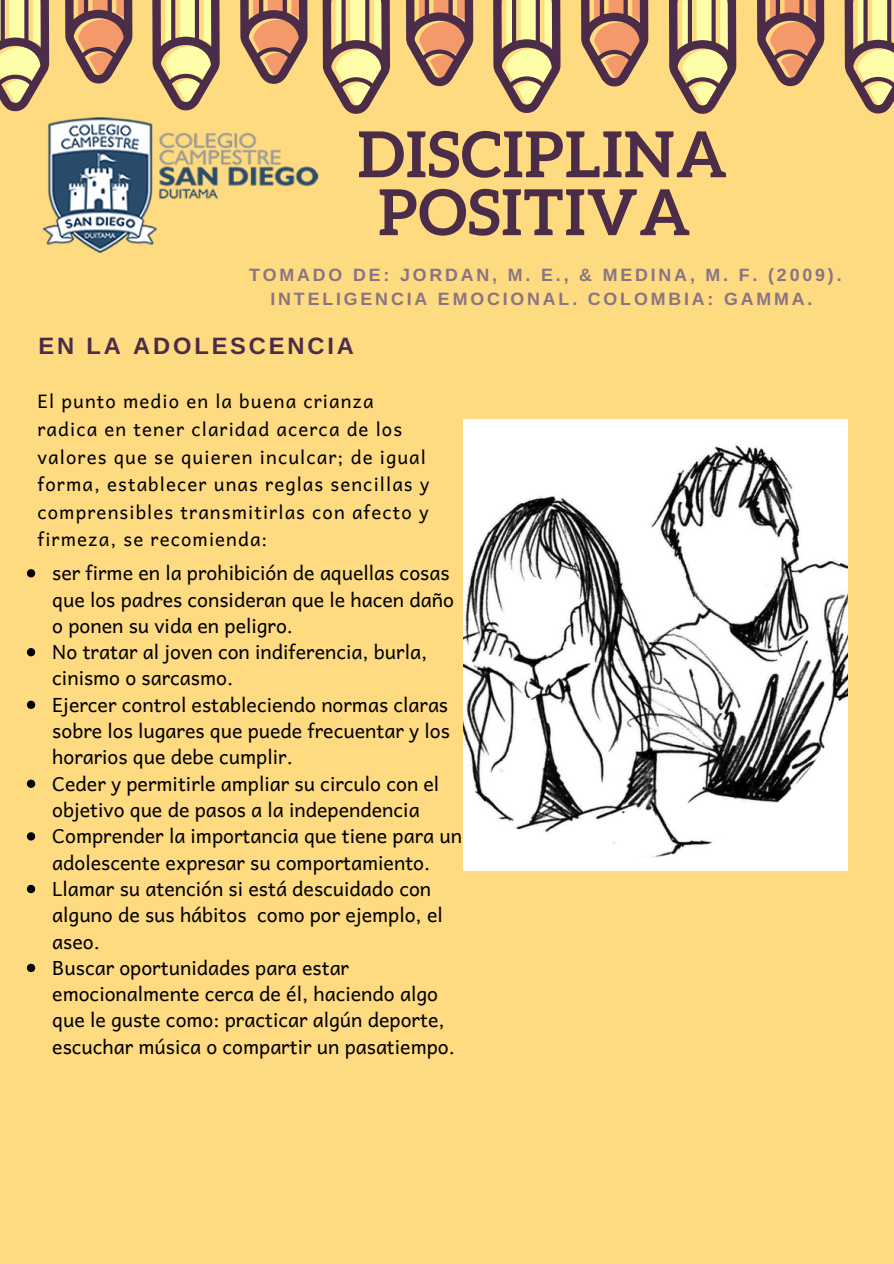
<style>
.page{position:relative;width:894px;height:1264px;background:#fff}
.page>*{position:absolute;margin:0;border:0;box-sizing:border-box;transform-origin:0 0}
.t1{font:700 63.3px/57.9px "Aleo";letter-spacing:.02em;color:#4b2c49;text-align:center}
.t2{font:700 23.7px "Arimo";letter-spacing:.12em;color:#4b2c49}
.t3{font:19.5px/26.2px "Andika";color:#000}
.t4{font:18.6px/27.6px "Andika";letter-spacing:.06em;color:#000}
.t5{font:700 17.85px/24.2px "Arimo";letter-spacing:.16em;color:#897484;text-align:center}
</style>
<div class="page">
<div style="left:0;top:0;width:893px;height:1263px;background:#feda80"></div>
<svg style="left:0;top:0;width:893px;height:114px"></svg>
<img style="left:463px;top:419px;width:384px;height:451px">
<img style="left:43px;top:117px;width:276px;height:136px">
<svg style="left:27px;top:569px;width:8px;height:8px"></svg>
<svg style="left:27px;top:648px;width:8px;height:8px"></svg>
<svg style="left:27px;top:700px;width:8px;height:9px"></svg>
<svg style="left:27px;top:779px;width:8px;height:9px"></svg>
<svg style="left:27px;top:832px;width:8px;height:8px"></svg>
<svg style="left:27px;top:884px;width:8px;height:9px"></svg>
<svg style="left:27px;top:963px;width:8px;height:9px"></svg>
<h1 class="t1" style="left:357px;top:125px;width:371px">DISCIPLINA<br>POSITIVA</h1>
<p class="t5" style="left:249px;top:263px;width:593px">TOMADO DE: JORDAN, M. E., &amp; MEDINA, M. F. (2009).<br>INTELIGENCIA EMOCIONAL. COLOMBIA: GAMMA.</p>
<p class="t2" style="left:39px;top:332px;width:316px">EN LA ADOLESCENCIA</p>
<p class="t4" style="left:37px;top:387px;width:393px">El punto medio en la buena crianza radica en tener claridad acerca de los valores que se quieren inculcar; de igual forma, establecer unas reglas sencillas y comprensibles transmitirlas con afecto y firmeza, se recomienda:</p>
<p class="t3" style="left:52px;top:559px;width:411px">ser firme en la prohibición de aquellas cosas que los padres consideran que le hacen daño o ponen su vida en peligro.<br>No tratar al joven con indiferencia, burla, cinismo o sarcasmo.<br>Ejercer control estableciendo normas claras sobre los lugares que puede frecuentar y los horarios que debe cumplir.<br>Ceder y permitirle ampliar su circulo con el objetivo que de pasos a la independencia Comprender la importancia que tiene para un adolescente expresar su comportamiento.<br>Llamar su atención si está descuidado con alguno de sus hábitos como por ejemplo, el aseo.<br>Buscar oportunidades para estar emocionalmente cerca de él, haciendo algo que le guste como: practicar algún deporte, escuchar música o compartir un pasatiempo.</p>
</div>
